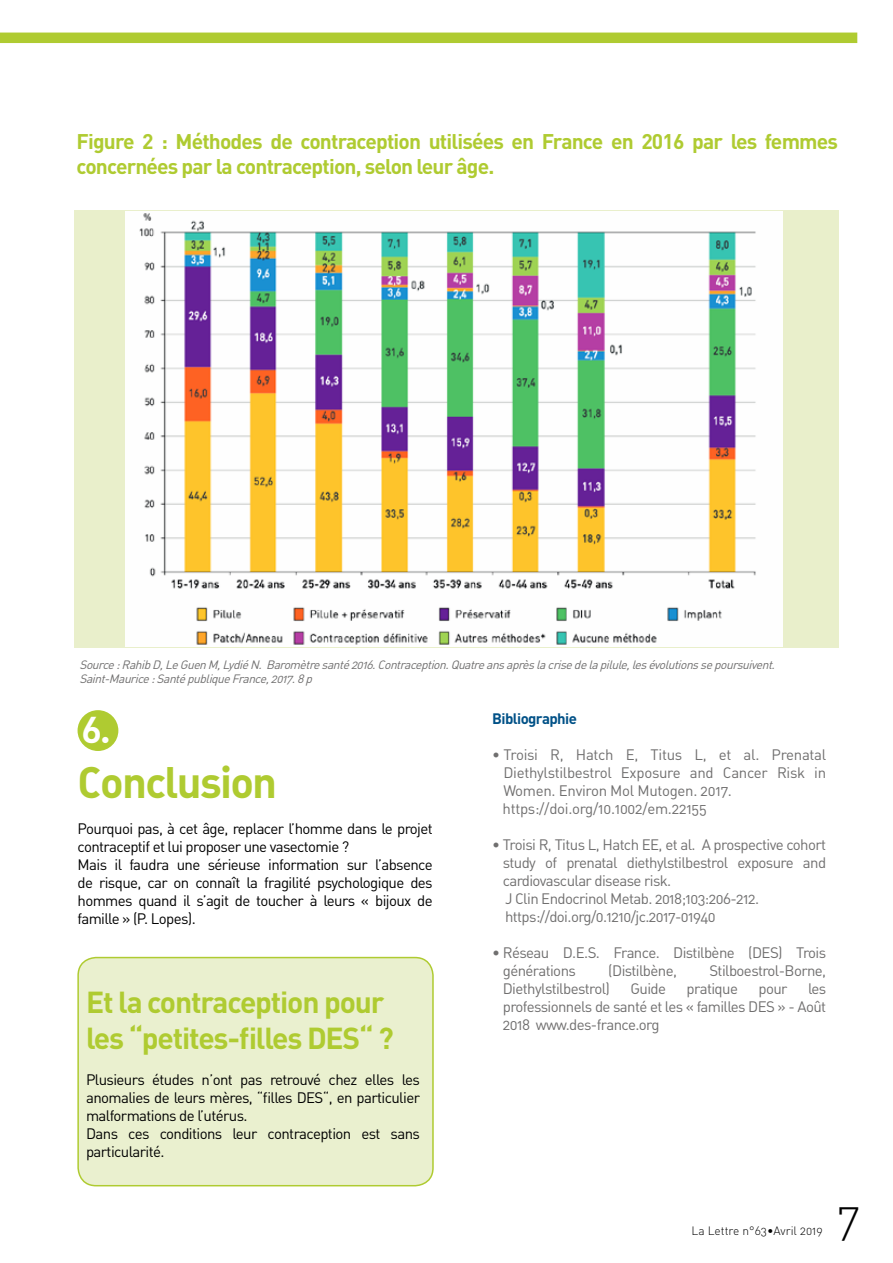
<style>
.page{position:relative;width:893px;height:1263px;background:#fff}
.page>*{position:absolute;margin:0;border:0;box-sizing:border-box;transform-origin:0 0}
.t1{font:46.5px "DIN Light Alternate";color:#000}
.t2{font:43.5px "DIN Bold Alternate";letter-spacing:-.04em;color:#afcb31}
.t3{font:36px "DIN Bold Alternate";color:#fff}
.t4{font:700 30px/36px "DIN";letter-spacing:-.04em;color:#afcb31}
.t5{font:700 21px/25.2px "DIN";letter-spacing:-.04em;color:#afcb31}
.t6{font:15px/18px "DIN Regular Alternate";letter-spacing:-.04em;color:#000}
.t7{font:15px/18px "DIN Regular Alternate";letter-spacing:-.04em;color:#706f6f}
.t8{font:15px/18px "DIN Regular Alternate";letter-spacing:-.02em;color:#706f6f}
.t9{font:700 15px "DIN";letter-spacing:-.04em;color:#005187}
.t10{font:italic 12px/14.4px "DIN Regular Alternate";color:#706f6f}
.t11{font:12px "DIN Light Alternate";color:#000}
</style>
<div class="page">
<div style="left:78px;top:957px;width:355px;height:229px;background:#eaf0cf;border-radius:18px"></div>
<div style="left:77px;top:957px;width:357px;height:229px;border:2px solid #afcb31;border-radius:18px"></div>
<div style="left:75px;top:210px;width:764px;height:438px;background:#e9efcb"></div>
<img style="left:125px;top:212px;width:657px;height:434px">
<div style="left:0;top:33px;width:857px;height:10px;background:#afcb31"></div>
<div style="left:78px;top:710px;width:40px;height:41px;background:#afcb31;border-radius:50%"></div>
<h3 class="t5" style="left:77px;top:128px;width:763px">Figure 2 : Méthodes de contraception utilisées en France en 2016 par les femmes concernées par la contraception, selon leur âge.</h3>
<p class="t10" style="left:80px;top:657px;width:700px">Source:RahibD,LeGuenM,LydiéN. Baromètresanté2016.Contraception.Quatreansaprèslacrisedelapilule,lesévolutionssepoursuivent.<br>Saint-Maurice:SantépubliqueFrance,2017.8p</p>
<h3 class="t3" style="left:82px;top:706px;width:30px">6.</h3>
<h2 class="t2" style="left:78px;top:754px;width:201px">Conclusion</h2>
<p class="t6" style="left:78px;top:820px;width:357px">Pourquoi pas, à cet âge, replacer l’homme dans le projet contraceptif et lui proposer une vasectomie ?<br>Mais il faudra une sérieuse information sur l’absence de risque, car on connaît la fragilité psychologique des hommes quand il s’agit de toucher à leurs « bijoux de famille » (P. Lopes).</p>
<h3 class="t4" style="left:86px;top:982px;width:309px">Et la contraception pour les “petites-filles DES“ ?</h3>
<p class="t6" style="left:86px;top:1070px;width:335px">Plusieurs études n’ont pas retrouvé chez elles les anomalies de leurs mères, “filles DES“, en particulier malformations de l’utérus.<br>Dans ces conditions leur contraception est sans particularité.</p>
<p class="t9" style="left:492px;top:708px;width:86px">Bibliographie</p>
<p class="t8" style="left:503px;top:745px;width:325px;text-indent:-10px">• Troisi R, Hatch E, Titus L, et al. Prenatal Diethylstilbestrol Exposure and Cancer Risk in Women. Environ Mol Mutogen. 2017. https://doi.org/10.1002/em.22155</p>
<p class="t7" style="left:503px;top:835px;width:325px;text-indent:-11px">• Troisi R, Titus L, Hatch EE, et al. A prospective cohort study of prenatal diethylstilbestrol exposure and cardiovascular disease risk.<br>J Clin Endocrinol Metab. 2018;103:206-212. https://doi.org/0.1210/jc.2017-01940</p>
<p class="t7" style="left:503px;top:943px;width:325px;text-indent:-11px">• Réseau D.E.S. France. Distilbène (DES) Trois générations</p>
<p class="t7" style="left:608px;top:961px;width:70px">(Distilbène,</p>
<p class="t7" style="left:709px;top:961px;width:118px">Stilboestrol-Borne,</p>
<p class="t7" style="left:503px;top:979px;width:109px">Diethylstilbestrol)</p>
<p class="t7" style="left:630px;top:979px;width:37px">Guide</p>
<p class="t7" style="left:687px;top:979px;width:53px">pratique</p>
<p class="t7" style="left:758px;top:979px;width:31px">pour</p>
<p class="t7" style="left:503px;top:979px;width:325px;text-align:justify;text-indent:305px">les professionnels de santé et les « familles DES » - Août 2018 www.des-france.org</p>
<p class="t11" style="left:691px;top:1223px;width:133px">La Lettre n°63•Avril 2019</p>
<h1 class="t1" style="left:837px;top:1189px;width:24px">7</h1>
</div>
